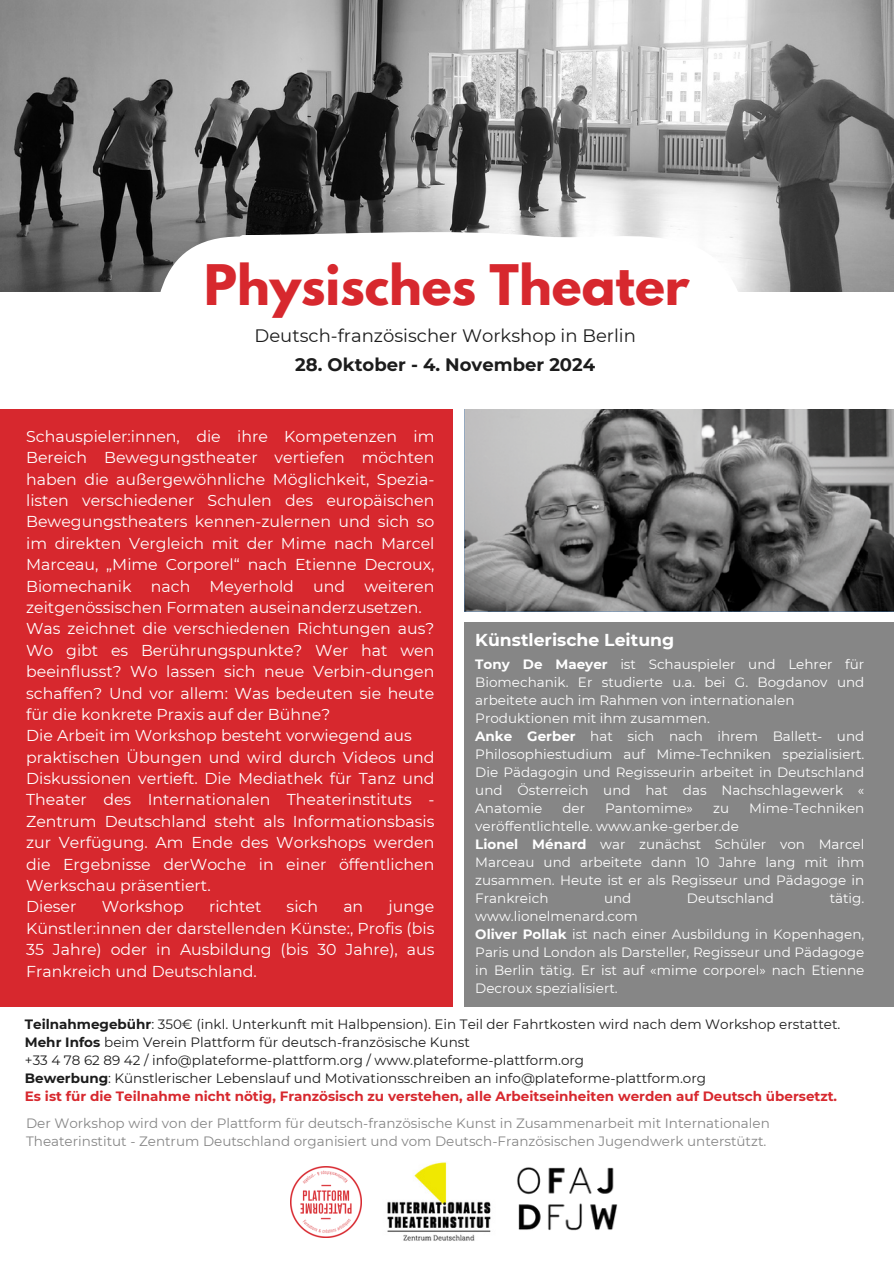
<style>
.page{position:relative;width:894px;height:1264px;background:#fff}
.page>*{position:absolute;margin:0;border:0;box-sizing:border-box;transform-origin:0 0}
.t1{font:700 49.5px "League Spartan";color:#d7282e}
.t2{font:18px "Montserrat";color:#1c1c1c}
.t3{font:700 18px "Montserrat";color:#1c1c1c}
.t4{font:700 17.25px "Montserrat";color:#fff}
.t5{font:15.75px/21.3px "Montserrat";color:#fff}
.t6{font:13.5px/18px "Montserrat";color:#fff;text-align:justify}
.t7{font:13.5px "Montserrat";color:#1c1c1c}
.t8{font:13.5px/18px "Montserrat";color:#868686}
.t9{font:700 13.5px "Montserrat";color:#d7282e}
.s1{font-weight:700}
</style>
<div class="page">
<img style="left:0;top:0;width:893px;height:291px">
<svg style="left:151px;top:227px;width:605px;height:361px"></svg>
<div style="left:464px;top:621px;width:429px;height:385px;background:#868686"></div>
<div style="left:0;top:409px;width:452px;height:597px;background:#d7282e"></div>
<img style="left:290px;top:1166px;width:71px;height:70px">
<img style="left:517px;top:1167px;width:100px;height:63px">
<img style="left:464px;top:410px;width:429px;height:201px">
<img style="left:387px;top:1162px;width:104px;height:79px">
<p class="t1" style="left:204px;top:260px;width:487px">Physisches Theater</p>
<h2 class="t2" style="left:254px;top:324px;width:383px">Deutsch-französischer Workshop in Berlin</h2>
<h2 class="t3" style="left:295px;top:353px;width:301px">28. Oktober - 4. November 2024</h2>
<p class="t5" style="left:26px;top:425px;width:409px">Schauspieler:innen, die ihre Kompetenzen im Bereich Bewegungstheater vertiefen möchten haben die außergewöhnliche Möglichkeit, Spezia&shy;listen verschiedener Schulen des europäischen Bewegungstheaters kennen-zulernen und sich so im direkten Vergleich mit der Mime nach Marcel Marceau, „Mime Corporel“ nach Etienne Decroux, Biomechanik nach Meyerhold und weiteren zeitgenössischen Formaten auseinanderzusetzen.<br>Was zeichnet die verschiedenen Richtungen aus?<br>Wo gibt es Berü hrungspunkte? Wer hat wen beeinflusst? Wo lassen sich neue Verbin-dungen schaffen? Und vor allem: Was bedeuten sie heute fü r die konkrete Praxis auf der Bü hne?<br>Die Arbeit im Workshop besteht vorwiegend aus praktischen Übungen und wird durch Videos und Diskussionen vertieft. Die Mediathek fü r Tanz und Theater des Internationalen Theaterinstituts - Zentrum Deutschland steht als Informationsbasis zur Verfügung. Am Ende des Workshops werden die Ergebnisse derWoche in einer öffentlichen Werkschau präsentiert.<br>Dieser</p>
<p class="t4" style="left:475px;top:629px;width:200px">Künstlerische Leitung</p>
<p class="t6" style="left:475px;top:655px;width:390px"><span class="s1">Tony De Maeyer</span> ist Schauspieler und Lehrer fü r Biomechanik. Er studierte u.a. bei G. Bogdanov und arbeitete auch im Rahmen von internationalen</p>
<p class="t6" style="left:475px;top:709px;width:236px">Produktionen mit ihm zusammen.</p>
<p class="t6" style="left:475px;top:727px;width:390px"><span class="s1">Anke Gerber</span> hat sich nach ihrem Ballett- und Philosophiestudium auf Mime-Techniken spezialisiert.<br>Die Pädagogin und Regisseurin arbeitet in Deutschland und Österreich und hat das Nachschlagewerk « Anatomie</p>
<p class="t6" style="left:562px;top:799px;width:24px">der</p>
<p class="t6" style="left:605px;top:799px;width:89px">Pantomime»</p>
<p class="t6" style="left:713px;top:799px;width:17px">zu</p>
<p class="t6" style="left:749px;top:799px;width:116px">Mime-Techniken</p>
<p class="t6" style="left:475px;top:817px;width:265px">veröffentlichtelle. www.anke-gerber.de</p>
<p class="t6" style="left:475px;top:835px;width:390px"><span class="s1">Lionel Ménard</span> war zunächst Schü ler von Marcel Marceau und arbeitete dann 10 Jahre lang mit ihm zusammen. Heute ist er als Regisseur und Pädagoge in Frankreich</p>
<p class="t6" style="left:604px;top:889px;width:29px">und</p>
<p class="t6" style="left:686px;top:889px;width:89px">Deutschland</p>
<p class="t6" style="left:829px;top:889px;width:36px">tätig.</p>
<p class="t6" style="left:475px;top:907px;width:164px">www.lionelmenard.com</p>
<p class="t6" style="left:475px;top:925px;width:390px"><span class="s1">Oliver Pollak</span> ist nach einer Ausbildung in Kopenhagen, Paris und London als Darsteller, Regisseur und Pädagoge in Berlin tätig. Er ist auf «mime corporel» nach Etienne Decroux spezialisiert.</p>
<p class="t7" style="left:25px;top:1015px;width:816px"><span class="s1">Teilnahmegebühr</span>: 350€ (inkl. Unterkunft mit Halbpension). Ein Teil der Fahrtkosten wird nach dem Workshop erstattet.</p>
<p class="t7" style="left:25px;top:1033px;width:446px"><span class="s1">Mehr Infos</span> beim Verein Plattform für deutsch-französische Kunst</p>
<p class="t7" style="left:25px;top:1051px;width:560px">+33 4 78 62 89 42 / info@plateforme-plattform.org / www.plateforme-plattform.org</p>
<p class="t7" style="left:25px;top:1069px;width:682px"><span class="s1">Bewerbung</span>: Künstlerischer Lebenslauf und Motivationsschreiben an info@plateforme-plattform.org</p>
<p class="t9" style="left:25px;top:1087px;width:813px">Es ist für die Teilnahme nicht nötig, Französisch zu verstehen, alle Arbeitseinheiten werden auf Deutsch übersetzt.</p>
<p class="t8" style="left:26px;top:1113px;width:745px">Der Workshop wird von der Plattform für deutsch-französische Kunst in Zusammenarbeit mit Internationalen<br>Theaterinstitut - Zentrum Deutschland organisiert und vom Deutsch-Französischen Jugendwerk unterstützt.</p>
<p class="t5" style="left:26px;top:896px;width:409px;text-align:justify;text-indent:362px">junge Kü nstler:innen der darstellenden Kü nste:, Profis (bis 35 Jahre) oder in Ausbildung (bis 30 Jahre), aus Frankreich und Deutschland.</p>
<p class="t5" style="left:102px;top:896px;width:84px">Workshop</p>
<p class="t5" style="left:209px;top:896px;width:54px">richtet</p>
<p class="t5" style="left:286px;top:896px;width:33px">sich</p>
<p class="t5" style="left:343px;top:896px;width:21px">an</p>
</div>
